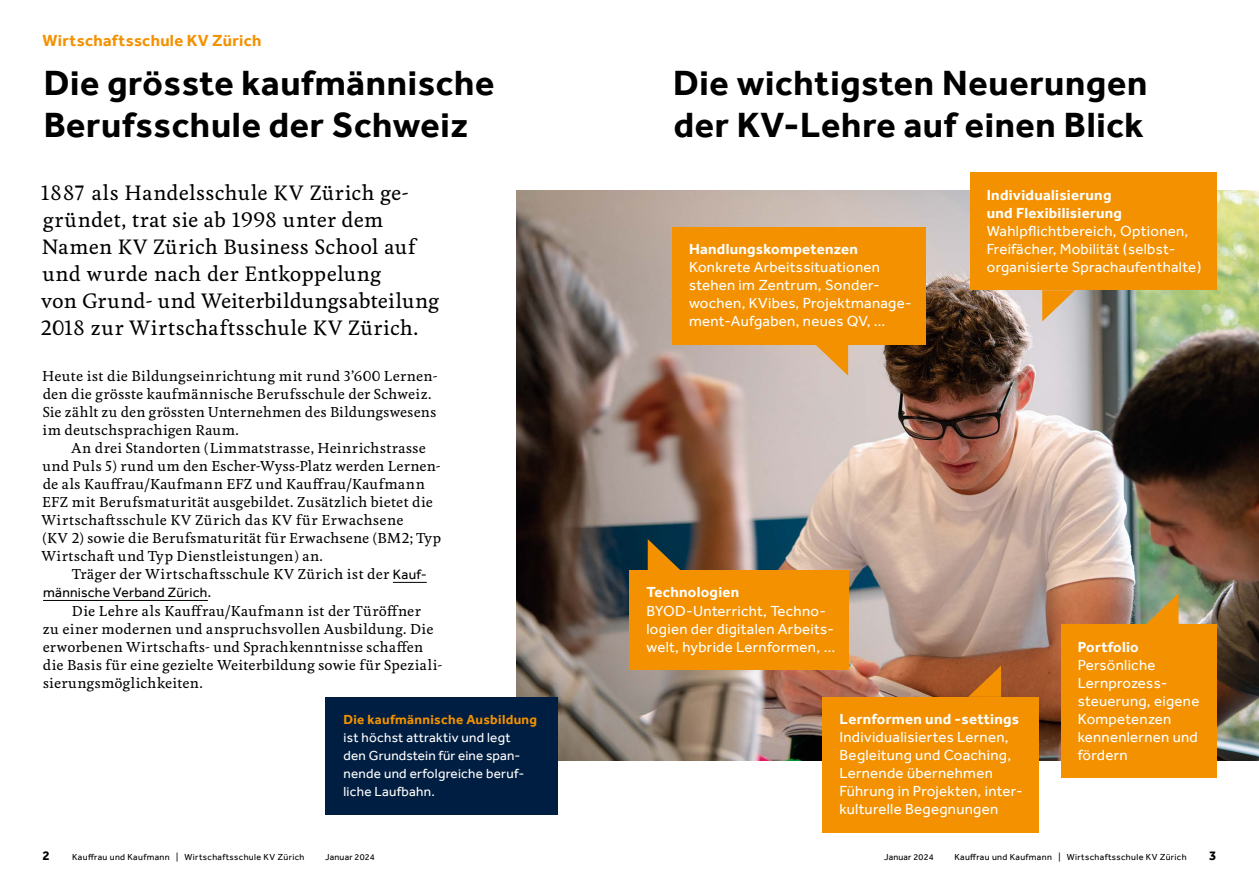
<style>
.page{position:relative;width:1259px;height:893px;background:#fff}
.page>*{position:absolute;margin:0;border:0;box-sizing:border-box;transform-origin:0 0}
.t1{font:700 36px/42px "Effra";letter-spacing:.02em;color:#000}
.t2{font:500 19.5px/27.2px "Feijoa";letter-spacing:.02em;color:#000}
.t3{font:700 16.5px "Effra";letter-spacing:.02em;color:#f39100}
.t4{font:15px/18px "Effra";letter-spacing:.02em;color:#fff}
.t5{font:700 15px/18px "Effra";letter-spacing:.02em;color:#fff}
.t6{font:13.8px "Effra";letter-spacing:.02em;color:#000}
.t7{font:500 13.5px/18px "Feijoa";letter-spacing:.025em;color:#000}
.t8{font:13.5px/18.1px "Effra";letter-spacing:.02em;color:#fff}
.t9{font:700 13.5px "Effra";letter-spacing:.025em;color:#f39100}
.t10{font:700 13.5px "Effra";color:#000}
.t11{font:9px "Effra";letter-spacing:.04em;color:#000}
.t12{font:9px "Effra";letter-spacing:.02em;color:#000}
.s1{font-family:"Effra";font-weight:400;font-size:13.8px}
.s2{font-family:"Feijoa";font-weight:500;font-size:13.5px}
</style>
<div class="page">
<img style="left:516px;top:191px;width:743px;height:569px">
<hr style="left:393px;top:582px;width:34px;height:1px;background:#000">
<hr style="left:43px;top:600px;width:165px;height:1px;background:#000">
<div style="left:969px;top:173px;width:247px;height:117px;background:#f39100"></div>
<div style="left:672px;top:227px;width:253px;height:117px;background:#f39100"></div>
<div style="left:822px;top:697px;width:217px;height:135px;background:#f39100"></div>
<div style="left:629px;top:570px;width:219px;height:100px;background:#f39100"></div>
<div style="left:1060px;top:625px;width:156px;height:153px;background:#f39100"></div>
<div style="left:325px;top:697px;width:233px;height:117px;background:#001e41"></div>
<svg style="left:815px;top:344px;width:33px;height:32px"></svg>
<svg style="left:648px;top:539px;width:32px;height:31px"></svg>
<svg style="left:1145px;top:593px;width:33px;height:32px"></svg>
<svg style="left:968px;top:666px;width:33px;height:31px"></svg>
<svg style="left:1042px;top:290px;width:33px;height:31px"></svg>
<p class="t3" style="left:43px;top:31px;width:220px">Wirtschaftsschule KV Zürich</p>
<h1 class="t1" style="left:44px;top:61px;width:452px">Die grösste kaufmännische<br>Berufsschule der Schweiz</h1>
<h2 class="t2" style="left:40px;top:180px;width:400px">1887 als Handelsschule KV Zürich ge&shy;gründet, trat sie ab 1998 unter dem Namen KV Zürich Business School auf und wurde nach der Entkoppelung<br>von Grund- und Weiterbildungsabteilung 2018 zur Wirtschaftsschule KV Zürich.</h2>
<p class="t7" style="left:42px;top:367px;width:397px">Heute ist die Bildungseinrichtung mit rund 3’600 Lernen&shy;den die grösste kaufmännische Berufsschule der Schweiz.<br>Sie zählt zu den grössten Unternehmen des Bildungswesens im deutschsprachigen Raum.</p>
<p class="t7" style="left:41px;top:439px;width:401px;text-indent:30px">An drei Standorten (Limmatstrasse, Heinrichstrasse und Puls 5) rund um den Escher-Wyss-Platz werden Lernen&shy;de als Kauffrau/Kaufmann EFZ und Kauffrau/Kaufmann EFZ mit Berufsmaturität ausgebildet. Zusätzlich bietet die Wirtschaftsschule KV Zürich das KV für Erwachsene<br>(KV 2) sowie die Berufsmaturität für Erwachsene (BM2; Typ Wirtschaft und Typ Dienstleistungen) an.</p>
<p class="t7" style="left:72px;top:566px;width:356px">Träger der Wirtschaftsschule KV Zürich ist der <span class="s1">Kauf-</span></p>
<p class="t6" style="left:43px;top:585px;width:170px">männische Verband Zürich<span class="s2">.</span></p>
<p class="t7" style="left:43px;top:602px;width:401px;text-indent:29px">Die Lehre als Kauffrau/Kaufmann ist der Türöffner<br>zu einer modernen und anspruchsvollen Ausbildung. Die erworbenen Wirtschafts- und Sprachkenntnisse schaffen die Basis für eine gezielte Weiterbildung sowie für Speziali&shy;sierungsmöglichkeiten.</p>
<p class="t9" style="left:343px;top:711px;width:195px">Die kaufmännische Ausbildung</p>
<p class="t8" style="left:343px;top:728px;width:182px">ist höchst attraktiv und legt den Grundstein für eine span&shy;nende und erfolgreiche beruf&shy;liche Laufbahn.</p>
<h1 class="t1" style="left:673px;top:61px;width:475px">Die wichtigsten Neuerungen der KV-Lehre auf einen Blick</h1>
<p class="t5" style="left:689px;top:240px;width:170px">Handlungskompetenzen</p>
<p class="t4" style="left:689px;top:258px;width:224px">Konkrete Arbeitssituationen stehen im Zentrum, Sonder&shy;wochen, KVibes, Projektmanage&shy;ment-Aufgaben, neues QV, …</p>
<p class="t5" style="left:986px;top:186px;width:137px">Individualisierung und Flexibilisierung</p>
<p class="t4" style="left:986px;top:222px;width:216px">Wahlpflichtbereich, Optionen,<br>Freifächer, Mobilität (selbst&shy;organisierte Sprachaufenthalte)</p>
<p class="t5" style="left:646px;top:583px;width:94px">Technologien</p>
<p class="t4" style="left:646px;top:601px;width:190px">BYOD-Unterricht, Techno&shy;logien der digitalen Arbeits&shy;welt, hybride Lernformen, …</p>
<p class="t5" style="left:839px;top:710px;width:181px">Lernformen und -settings</p>
<p class="t4" style="left:839px;top:728px;width:185px">Individualisiertes Lernen,<br>Begleitung und Coaching,<br>Lernende übernehmen<br>Führung in Projekten, inter&shy;kulturelle Begegnungen</p>
<p class="t5" style="left:1077px;top:637px;width:63px">Portfolio</p>
<p class="t4" style="left:1077px;top:656px;width:123px">Persönliche<br>Lernprozess&shy;steuerung, eigene<br>Kompetenzen kennenlernen und fördern</p>
<p class="t10" style="left:43px;top:847px;width:9px">2</p>
<p class="t11" style="left:72px;top:851px;width:234px">Kauffrau und Kaufmann | Wirtschaftsschule KV Zürich</p>
<p class="t12" style="left:325px;top:851px;width:51px">Januar 2024</p>
<p class="t12" style="left:884px;top:851px;width:51px">Januar 2024</p>
<p class="t11" style="left:954px;top:851px;width:234px">Kauffrau und Kaufmann | Wirtschaftsschule KV Zürich</p>
<p class="t10" style="left:1209px;top:847px;width:9px">3</p>
</div>
